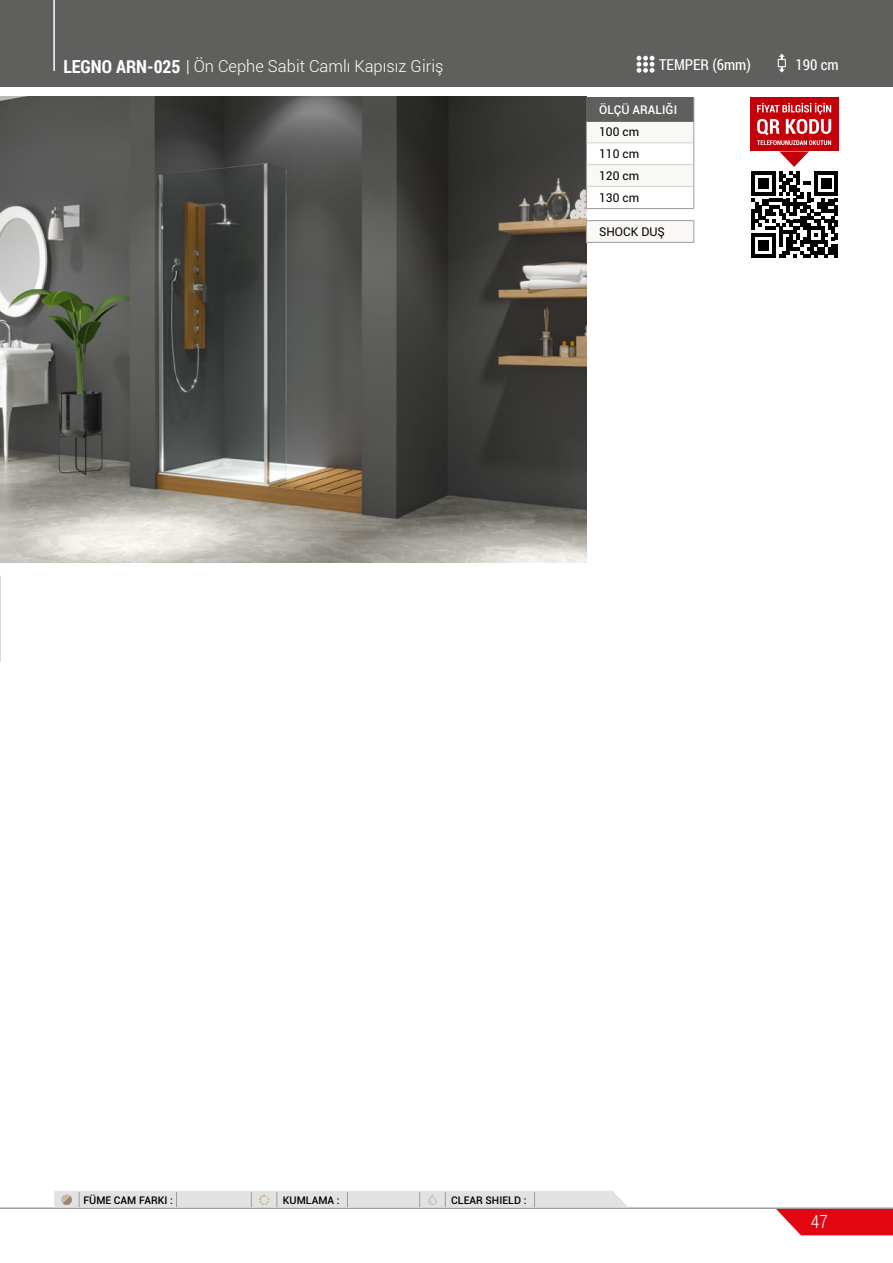
<style>
.page{position:relative;width:893px;height:1263px;background:#fff}
.page>*{position:absolute;margin:0;border:0;box-sizing:border-box;transform-origin:0 0}
.t1{font:300 18px "Roboto Condensed";color:#fff}
.t2{font:300 16.5px "Roboto";color:#fff}
.t3{font:15px "Roboto Condensed";color:#fff}
.t4{font:12px/21.9px "Roboto";color:#000;text-align:justify}
.t5{font:500 12px "Roboto";color:#fff}
.t6{font:500 10.5px "Roboto";color:#000}
.s1{font-family:"Roboto Condensed";font-weight:700;font-size:18px}
</style>
<div class="page">
<svg style="left:776px;top:1209px;width:117px;height:26px;background:#e5202b"></svg>
<hr style="left:0;top:1207px;width:893px;height:2px;background:#9b9b9a">
<div style="left:0;top:0;width:893px;height:86px;background:#5f5f5d"></div>
<img style="left:0;top:97px;width:586px;height:466px">
<svg style="left:778px;top:54px;width:8px;height:19px"></svg>
<hr style="left:53px;top:0;width:2px;height:71px;background:#fff">
<svg style="left:586px;top:97px;width:109px;height:111px"></svg>
<hr style="left:586px;top:143px;width:108px;height:1px;background:#cfcfcf">
<hr style="left:586px;top:164px;width:108px;height:1px;background:#cfcfcf">
<hr style="left:586px;top:186px;width:108px;height:1px;background:#cfcfcf">
<hr style="left:586px;top:208px;width:108px;height:1px;background:#9b9b9a">
<div style="left:586px;top:221px;width:108px;height:21px;background:#faf8f5"></div>
<hr style="left:586px;top:220px;width:108px;height:1px;background:#9b9b9a">
<hr style="left:586px;top:242px;width:108px;height:1px;background:#9b9b9a">
<svg style="left:586px;top:221px;width:1px;height:21px"></svg>
<svg style="left:694px;top:221px;width:1px;height:21px"></svg>
<svg style="left:637px;top:56px;width:17px;height:17px"></svg>
<div style="left:54px;top:1191px;width:574px;height:16px;background:#e2e2e2"></div>
<div style="left:750px;top:97px;width:88px;height:53px;background:#c2000a"></div>
<svg style="left:757px;top:103px;width:74px;height:42px"></svg>
<svg style="left:751px;top:151px;width:87px;height:107px"></svg>
<p class="t2" style="left:63px;top:55px;width:382px"><span class="s1">LEGNO ARN-025</span> | Ön Cephe Sabit Camlı Kapısız Giriş</p>
<p class="t3" style="left:796px;top:54px;width:45px">190 cm</p>
<p class="t5" style="left:599px;top:101px;width:79px">ÖLÇÜ ARALIĞI</p>
<p class="t4" style="left:599px;top:121px;width:42px">100 cm 110 cm 120 cm 130 cm</p>
<p class="t4" style="left:599px;top:220px;width:67px">SHOCK DUŞ</p>
<p class="t3" style="left:659px;top:54px;width:93px">TEMPER (6mm)</p>
<p class="t6" style="left:83px;top:1192px;width:91px">FÜME CAM FARKI :</p>
<p class="t6" style="left:283px;top:1192px;width:58px">KUMLAMA :</p>
<p class="t6" style="left:451px;top:1192px;width:77px">CLEAR SHIELD :</p>
<p class="t1" style="left:811px;top:1209px;width:18px">47</p>
</div>
